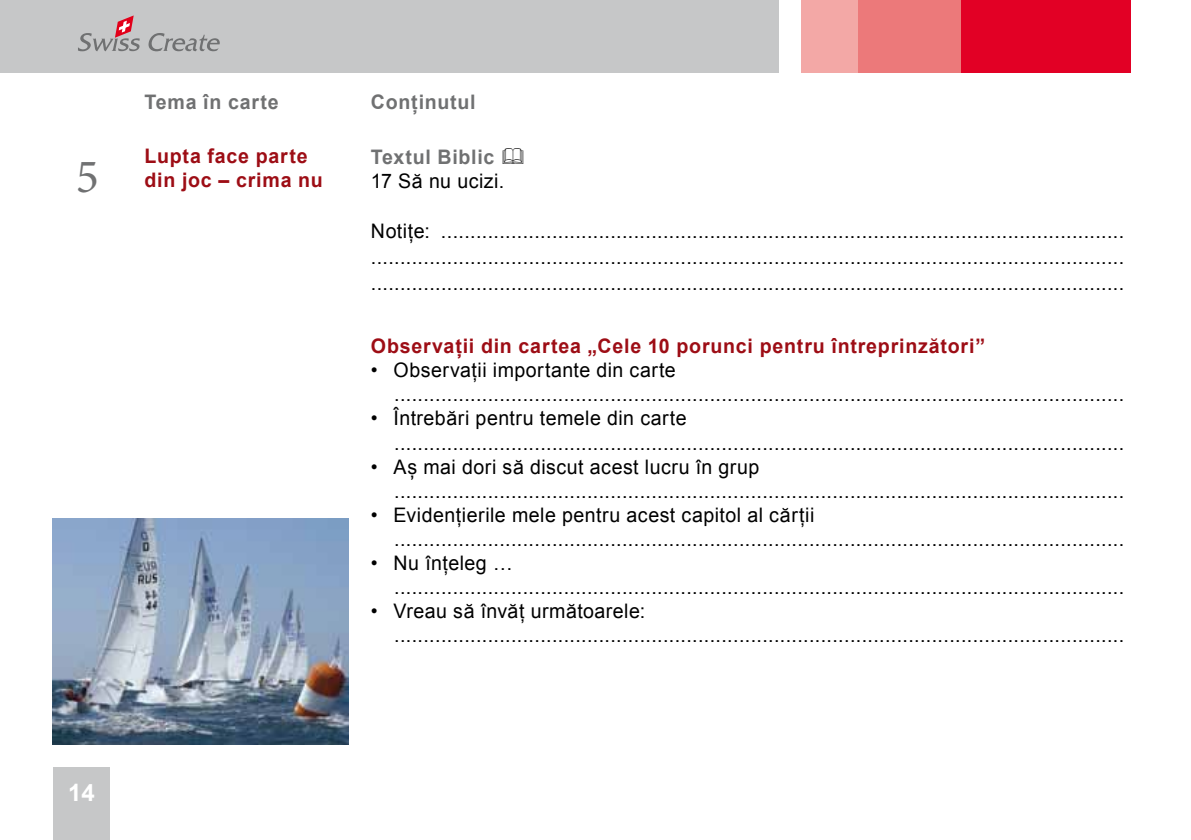
<style>
.page{position:relative;width:1191px;height:840px;background:#fff}
.page>*{position:absolute;margin:0;border:0;box-sizing:border-box;transform-origin:0 0}
.t1{font:48px "Minion Pro";color:#707172}
.t2{font:700 24px "Arial";color:#fff}
.t3{font:20px/24px "Arial";letter-spacing:.025em;color:#000}
.t4{font:700 20px "Arial";letter-spacing:.04em;color:#9d0d15}
.t5{font:700 20px "Arial";letter-spacing:.04em;color:#707172}
</style>
<div class="page">
<div style="left:960px;top:0;width:170px;height:72px;background:#e20025"></div>
<div style="left:858px;top:0;width:102px;height:72px;background:#ec797a"></div>
<div style="left:801px;top:0;width:57px;height:72px;background:#f3a8a6"></div>
<div style="left:0;top:0;width:779px;height:72px;background:#c6c7c8"></div>
<svg style="left:78px;top:15px;width:62px;height:36px"></svg>
<svg style="left:148px;top:33px;width:72px;height:18px"></svg>
<div style="left:53px;top:767px;width:57px;height:72px;background:#c6c7c8"></div>
<img style="left:53px;top:518px;width:295px;height:226px">
<p class="t5" style="left:145px;top:88px;width:136px">Tema în carte</p>
<p class="t5" style="left:371px;top:88px;width:106px">Conținutul</p>
<p class="t4" style="left:145px;top:142px;width:165px">Lupta face parte</p>
<h1 class="t1" style="left:76px;top:145px;width:25px">5</h1>
<p class="t4" style="left:145px;top:166px;width:180px">din joc – crima nu</p>
<p class="t5" style="left:371px;top:143px;width:125px">Textul Biblic</p>
<p class="t3" style="left:371px;top:169px;width:135px">17 Să nu ucizi.</p>
<p class="t3" style="left:371px;top:218px;width:755px;line-height:26px;text-align:justify">Notițe: ..................................................................................................................... ................................................................................................................................. .................................................................................................................................</p>
<p class="t4" style="left:371px;top:332px;width:616px">Observații din cartea „Cele 10 porunci pentru întreprinzători”</p>
<p class="t3" style="left:394px;top:358px;width:731px;text-indent:-23px">• Observații importante din carte .............................................................................................................................</p>
<p class="t3" style="left:394px;top:406px;width:731px;text-indent:-23px">• Întrebări pentru temele din carte .............................................................................................................................</p>
<p class="t3" style="left:394px;top:454px;width:731px;text-indent:-23px">• Aș mai dori să discut acest lucru în grup .............................................................................................................................</p>
<p class="t3" style="left:394px;top:502px;width:731px;text-indent:-23px">• Evidențierile mele pentru acest capitol al cărții .............................................................................................................................</p>
<p class="t3" style="left:394px;top:550px;width:731px;text-indent:-23px">• Nu înțeleg … .............................................................................................................................</p>
<p class="t3" style="left:394px;top:598px;width:731px;text-indent:-23px">• Vreau să învăț următoarele: .............................................................................................................................</p>
<p class="t2" style="left:68px;top:774px;width:28px">14</p>
</div>
